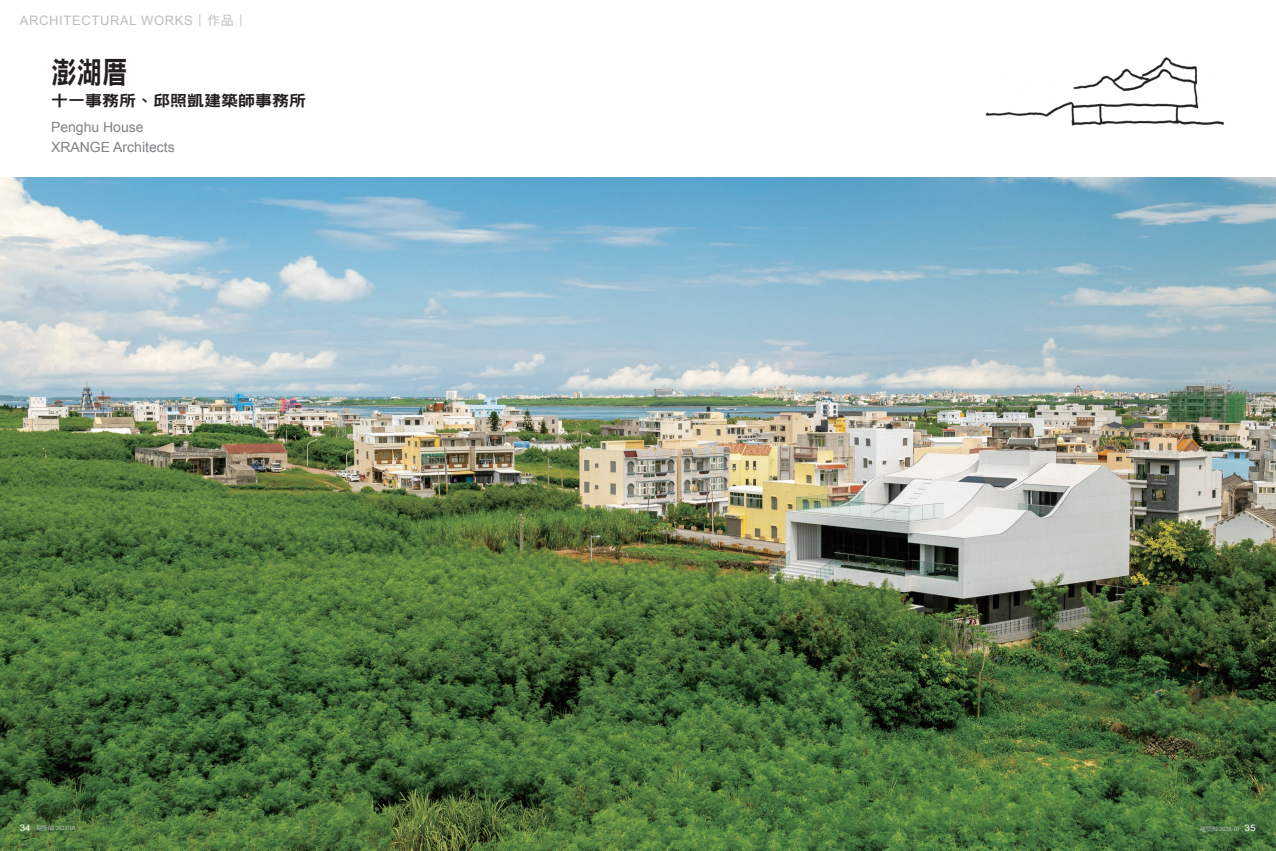
<style>
.page{position:relative;width:1276px;height:851px;background:#fff}
.page>*{position:absolute;margin:0;border:0;box-sizing:border-box;transform-origin:0 0}
.t1{font:30px "DF Hei Std W9";color:#231f20;scale:.85 1}
.t2{font:15.3px "DF Hei Std W9";color:#231f20;scale:1.11 1}
.t3{font:14px/20px "Arial";color:#808285}
.t4{font:13px "Arial";letter-spacing:.05em;color:#bcbdc0}
.t5{font:6px "Times New Roman";color:#d1d2d4}
.s1{font-family:"DF Hei Std W5"}
.s2{font-family:"Arial";font-size:9px;color:#fff}
.s3{font-family:"DF Ming Std W5"}
</style>
<div class="page">
<img style="left:0;top:177px;width:1276px;height:673px">
<img style="left:986px;top:57px;width:238px;height:68px">
<p class="t4" style="left:20px;top:12px;width:229px">ARCHITECTURAL WORKS<span class="s1">︱作品︱</span></p>
<h1 class="t1" style="left:51px;top:55px;width:92px">澎湖厝</h1>
<p class="t2" style="left:51px;top:93px;width:231px">十一事務所、邱照凱建築師事務所</p>
<p class="t3" style="left:51px;top:117px;width:125px">Penghu House<br>XRANGE Architects</p>
<p class="t5" style="left:20px;top:823px;width:57px"><span class="s2">34</span> <span class="s3">建築師</span> 2023/10</p>
<p class="t5" style="left:1200px;top:825px;width:57px"><span class="s3">建築師</span> 2023/10 <span class="s2">35</span></p>
</div>
